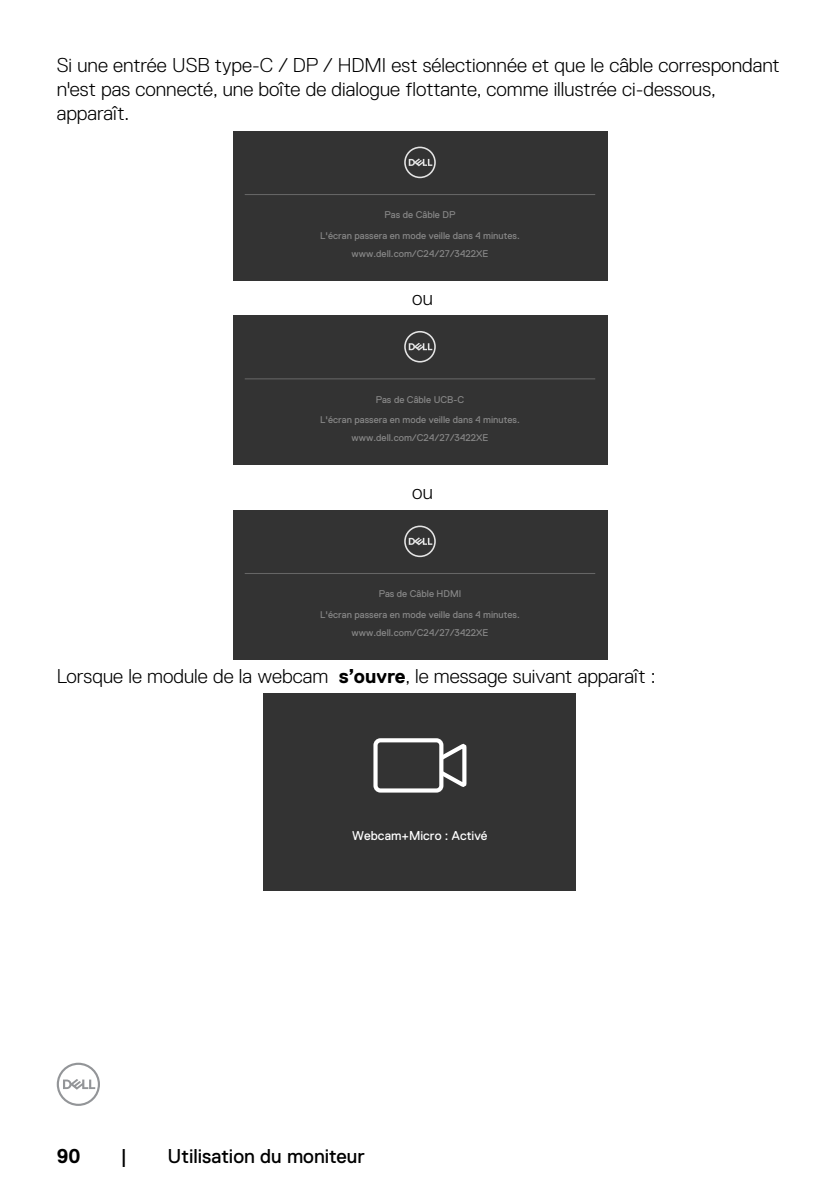
<style>
.page{position:relative;width:840px;height:1191px;background:#fff}
.page>*{position:absolute;margin:0;border:0;box-sizing:border-box;transform-origin:0 0}
.t1{font:300 20px/24px "Dell Replica";color:#000}
.t2{font:20px "Dell Replica";color:#000}
.t3{font:700 20px "Dell Replica";color:#000}
.t4{font:12.8px "Dell Replica";color:#fff}
.t5{font:9.8px/20.2px "Dell Replica";color:#888;text-align:center}
.s1{font-weight:700}
</style>
<div class="page">
<svg style="left:57px;top:1062px;width:43px;height:44px"></svg>
<div style="left:233px;top:131px;width:373px;height:150px;background:#333"></div>
<hr style="left:244px;top:194px;width:351px;height:1px;background:#666">
<svg style="left:404px;top:147px;width:31px;height:31px"></svg>
<div style="left:233px;top:315px;width:373px;height:150px;background:#333"></div>
<hr style="left:244px;top:378px;width:351px;height:1px;background:#666">
<svg style="left:404px;top:331px;width:31px;height:31px"></svg>
<div style="left:233px;top:510px;width:373px;height:149px;background:#333"></div>
<hr style="left:244px;top:573px;width:351px;height:1px;background:#666">
<svg style="left:404px;top:525px;width:31px;height:32px"></svg>
<div style="left:264px;top:693px;width:311px;height:197px;background:#333"></div>
<svg style="left:442px;top:743px;width:25px;height:47px"></svg>
<div style="left:373px;top:738px;width:70px;height:54px;border:4px solid #fff;border-radius:5px"></div>
<h1 class="t1" style="left:57px;top:53px;width:724px">Si une entrée USB type-C / DP / HDMI est sélectionnée et que le câble correspondant n'est pas connecté, une boîte de dialogue flottante, comme illustrée ci-dessous, apparaît.</h1>
<p class="t5" style="left:320px;top:205px;width:201px">Pas de Câble DP<br>L'écran passera en mode veille dans 4 minutes.</p>
<p class="t5" style="left:351px;top:244px;width:138px">www.dell.com/C24/27/3422XE</p>
<h1 class="t1" style="left:412px;top:286px;width:22px">ou</h1>
<p class="t5" style="left:320px;top:389px;width:201px">Pas de Câble UCB-C<br>L'écran passera en mode veille dans 4 minutes.</p>
<p class="t5" style="left:351px;top:428px;width:138px">www.dell.com/C24/27/3422XE</p>
<h1 class="t1" style="left:412px;top:480px;width:22px">ou</h1>
<p class="t5" style="left:320px;top:584px;width:201px">Pas de Câble HDMI<br>L'écran passera en mode veille dans 4 minutes.</p>
<p class="t5" style="left:351px;top:622px;width:138px">www.dell.com/C24/27/3422XE</p>
<h1 class="t1" style="left:57px;top:664px;width:600px">Lorsque le module de la webcam <span class="s1">s’ouvre</span>, le message suivant apparaît :</h1>
<h2 class="t4" style="left:352px;top:828px;width:137px">Webcam+Micro : Activé</h2>
<h1 class="t3" style="left:57px;top:1144px;width:25px">90</h1>
<h1 class="t2" style="left:120px;top:1144px;width:8px">|</h1>
<h1 class="t2" style="left:167px;top:1144px;width:199px">Utilisation du moniteur</h1>
</div>
